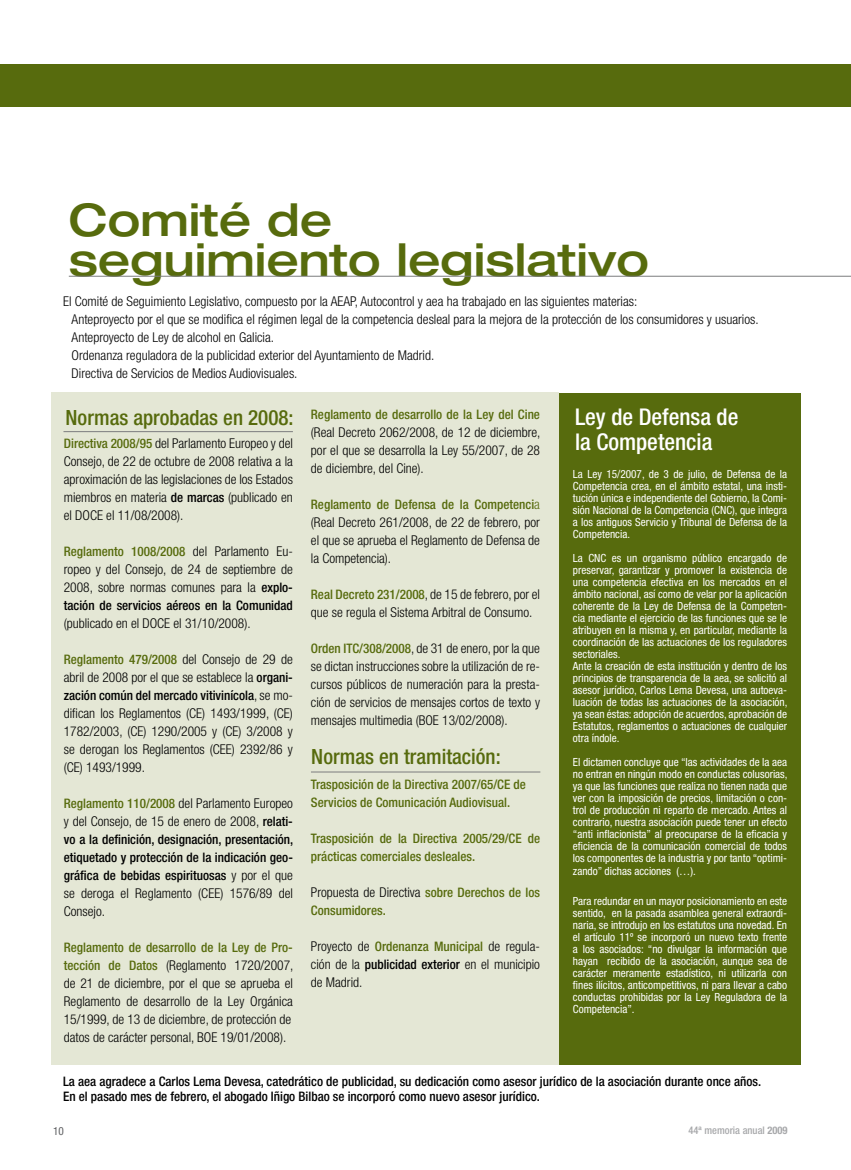
<style>
.page{position:relative;width:851px;height:1170px;background:#fff}
.page>*{position:absolute;margin:0;border:0;box-sizing:border-box;transform-origin:0 0}
.t1{font:500 expanded 45px/40.5px "Helvetica Neue";color:#576b0d}
.t2{font:500 condensed 23.1px/24.8px "Helvetica Neue LT Std";color:#fff}
.t3{font:500 condensed 21px "Helvetica Neue LT Std";color:#576b0d}
.t4{font:300 condensed 13.5px/18px "Helvetica Neue";color:#000}
.t5{font:500 condensed 13.05px/18px "Helvetica Neue LT Std";color:#000}
.t6{font:500 condensed 13.05px/18px "Helvetica Neue LT Std";color:#576b0d}
.t7{font:condensed 11.25px/12px "Helvetica Neue LT Std";color:#fff;text-align:justify}
.t8{font:condensed 11.25px "Helvetica Neue LT Std";color:#5f6063}
.t9{font:500 condensed 10.5px "Helvetica Neue LT Std";color:#a7a8aa}
.s1{font-family:"Helvetica Neue";font-weight:300;font-size:13.5px}
.s2{font-family:"Helvetica Neue LT Std";font-weight:500;font-size:13.05px;color:#576b0d}
.s3{font-family:"Helvetica Neue LT Std";font-weight:500;font-size:13.05px}
.s4{font-family:"Helvetica Neue";font-weight:300;font-size:13.5px;color:#000}
.s5{font-weight:700}
</style>
<div class="page">
<div style="left:0;top:64px;width:850px;height:42px;background:#576b0d"></div>
<div style="left:558px;top:393px;width:242px;height:671px;background:#576b0d"></div>
<div style="left:51px;top:392px;width:507px;height:672px;background:#e4e7d5"></div>
<hr style="left:69px;top:276px;width:781px;height:1px;background:#7b7c7e">
<hr style="left:63px;top:431px;width:230px;height:1px;background:#7b7c7e">
<hr style="left:311px;top:771px;width:229px;height:1px;background:#7b7c7e">
<h1 class="t1" style="left:69px;top:198px;width:581px">Comité de seguimiento legislativo</h1>
<p class="t4" style="left:72px;top:292px;width:688px;text-indent:-9px">El Comité de Seguimiento Legislativo, compuesto por la AEAP, Autocontrol y aea ha trabajado en las siguientes materias:<br>Anteproyecto por el que se modifica el régimen legal de la competencia desleal para la mejora de la protección de los consumidores y usuarios.<br>Anteproyecto de Ley de alcohol en Galicia.<br>Ordenanza reguladora de la publicidad exterior del Ayuntamiento de Madrid.<br>Directiva de Servicios de Medios Audiovisuales.</p>
<h3 class="t3" style="left:66px;top:404px;width:229px">Normas aprobadas en 2008:</h3>
<h2 class="t2" style="left:575px;top:404px;width:165px">Ley de Defensa de la Competencia</h2>
<p class="t6" style="left:311px;top:405px;width:230px">Reglamento de desarrollo de la Ley del Cine</p>
<p class="t4" style="left:311px;top:423px;width:231px;text-align:justify">(Real Decreto 2062/2008, de 12 de diciembre, por el que se desarrolla la Ley 55/2007, de 28 de diciembre, del Cine).</p>
<p class="t6" style="left:311px;top:495px;width:230px">Reglamento de Defensa de la Competenci<span class="s1">a</span></p>
<p class="t4" style="left:311px;top:513px;width:230px;text-align:justify">(Real Decreto 261/2008, de 22 de febrero, por el que se aprueba el Reglamento de Defensa de la Competencia).</p>
<p class="t4" style="left:311px;top:585px;width:230px"><span class="s2">Real Decreto 231/2008</span>, de 15 de febrero, por el que se regula el Sistema Arbitral de Consumo.</p>
<p class="t4" style="left:311px;top:639px;width:230px;text-align:justify"><span class="s2">Orden ITC/308/2008</span>, de 31 de enero, por la que se dictan instrucciones sobre la utilización de re&shy;cursos públicos de numeración para la presta&shy;ción de servicios de mensajes cortos de texto y mensajes multimedia (BOE 13/02/2008).</p>
<p class="t4" style="left:64px;top:434px;width:230px;text-align:justify"><span class="s2">Directiva 2008/95</span> del Parlamento Europeo y del Consejo, de 22 de octubre de 2008 relativa a la aproximación de las legislaciones de los Estados miembros en materia <span class="s3">de marcas</span> (publicado en el DOCE el 11/08/2008).</p>
<p class="t6" style="left:64px;top:542px;width:230px">Reglamento 1008/2008 <span class="s4">del Parlamento Eu-</span></p>
<p class="t4" style="left:64px;top:560px;width:230px">ropeo y del Consejo, de 24 de septiembre de<br>2008, sobre normas comunes para la <span class="s3">explo-</span></p>
<p class="t5" style="left:64px;top:596px;width:230px">tación de servicios aéreos en la Comunidad</p>
<p class="t4" style="left:64px;top:614px;width:188px">(publicado en el DOCE el 31/10/2008).</p>
<p class="t6" style="left:64px;top:650px;width:230px">Reglamento 479/2008 <span class="s4">del Consejo de 29 de</span></p>
<p class="t4" style="left:64px;top:668px;width:230px">abril de 2008 por el que se establece la <span class="s3">organi-</span></p>
<p class="t5" style="left:64px;top:686px;width:230px">zación común del mercado vitivinícola<span class="s1">, se mo-</span></p>
<p class="t4" style="left:64px;top:704px;width:230px;text-align:justify">difican los Reglamentos (CE) 1493/1999, (CE)<br>1782/2003, (CE) 1290/2005 y (CE) 3/2008 y se derogan los Reglamentos (CEE) 2392/86 y (CE) 1493/1999.</p>
<p class="t4" style="left:64px;top:794px;width:230px"><span class="s2">Reglamento 110/2008</span> del Parlamento Europeo y del Consejo, de 15 de enero de 2008, <span class="s3">relati-</span></p>
<p class="t5" style="left:64px;top:830px;width:231px;text-align:justify">vo a la definición, designación, presentación, etiquetado y protección de la indicación geo&shy;gráfica de bebidas espirituosas <span class="s1">y por el que</span></p>
<p class="t4" style="left:64px;top:884px;width:230px">se deroga el Reglamento (CEE) 1576/89 del<br>Consejo.</p>
<p class="t6" style="left:64px;top:938px;width:230px">Reglamento de desarrollo de la Ley de Pro-</p>
<p class="t4" style="left:64px;top:956px;width:231px"><span class="s2">tección de Datos</span> (Reglamento 1720/2007, de 21 de diciembre, por el que se aprueba el Reglamento de desarrollo de la Ley Orgánica 15/1999, de 13 de diciembre, de protección de datos de carácter personal, BOE 19/01/2008).</p>
<p class="t7" style="left:573px;top:468px;width:216px">La Ley 15/2007, de 3 de julio, de Defensa de la Competencia crea, en el ámbito estatal, una insti&shy;tución única e independiente del Gobierno, la Comi&shy;sión Nacional de la Competencia (CNC), que integra a los antiguos Servicio y Tribunal de Defensa de la Competencia.</p>
<p class="t7" style="left:573px;top:552px;width:216px;text-align:left">La CNC es un organismo público encargado de preservar, garantizar y promover la existencia de una competencia efectiva en los mercados en el ámbito nacional, así como de velar por la aplicación coherente de la Ley de Defensa de la Competen&shy;cia mediante el ejercicio de las funciones que se le atribuyen en la misma y, en particular, mediante la coordinación de las actuaciones de los reguladores sectoriales.<br>Ante la creación de esta institución y dentro de los principios de transparencia de la aea, se solicitó al asesor jurídico, Carlos Lema Devesa, una autoeva&shy;luación de todas las actuaciones de la asociación, ya sean éstas: adopción de acuerdos, aprobación de Estatutos, reglamentos o actuaciones de cualquier otra índole.</p>
<p class="t7" style="left:573px;top:756px;width:216px">El dictamen concluye que “las actividades de la aea no entran en ningún modo en conductas colusorias, ya que las funciones que realiza no tienen nada que ver con la imposición de precios, limitación o con&shy;trol de producción ni reparto de mercado. Antes al contrario, nuestra asociación puede tener un efecto “anti inflacionista” al preocuparse de la eficacia y eficiencia de la comunicación comercial de todos los componentes de la industria y por tanto “optimi&shy;zando” dichas acciones (…).</p>
<p class="t7" style="left:573px;top:894px;width:216px">Para redundar en un mayor posicionamiento en este sentido, en la pasada asamblea general extraordi&shy;naria, se introdujo en los estatutos una novedad. En el artículo 11º se incorporó un nuevo texto frente a los asociados: “no divulgar la información que hayan recibido de la asociación, aunque sea de carácter meramente estadístico, ni utilizarla con fines ilícitos, anticompetitivos, ni para llevar a cabo conductas prohibidas por la Ley Reguladora de la Competencia”.</p>
<h3 class="t3" style="left:311px;top:743px;width:191px">Normas en tramitación:</h3>
<p class="t6" style="left:311px;top:775px;width:216px">Trasposición de la Directiva 2007/65/CE de<br>Servicios de Comunicación Audiovisual.</p>
<p class="t6" style="left:311px;top:829px;width:230px">Trasposición de la Directiva 2005/29/CE de prácticas comerciales desleales.</p>
<p class="t4" style="left:311px;top:883px;width:230px">Propuesta de Directiva <span class="s2">sobre Derechos de los</span></p>
<p class="t6" style="left:311px;top:901px;width:76px">Consumidores.</p>
<p class="t4" style="left:311px;top:937px;width:230px;text-align:justify">Proyecto de <span class="s2">Ordenanza Municipal</span> de regula&shy;ción de la <span class="s3">publicidad exterior</span> en el municipio de Madrid.</p>
<p class="t5" style="left:63px;top:1073px;width:699px;line-height:15px">La aea agradece a Carlos Lema Devesa, catedrático de publicidad, su dedicación como asesor jurídico de la asociación durante once años.<br>En el pasado mes de febrero, el abogado Iñigo Bilbao se incorporó como nuevo asesor jurídico.</p>
<p class="t8" style="left:53px;top:1124px;width:12px">10</p>
<p class="t9" style="left:688px;top:1123px;width:101px">44ª memoria anual <span class="s5">2009</span></p>
</div>
